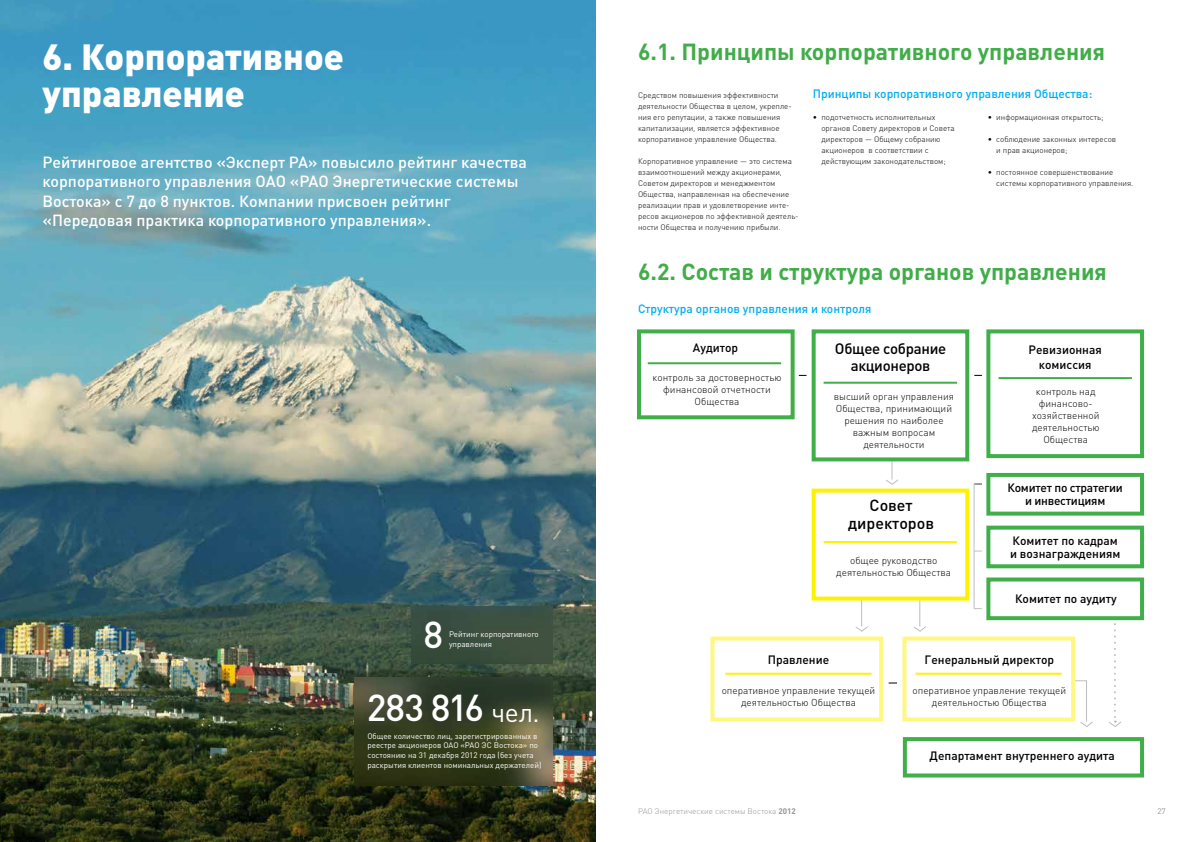
<style>
.page{position:relative;width:1191px;height:842px;background:#fff}
.page>*{position:absolute;margin:0;border:0;box-sizing:border-box;transform-origin:0 0}
.t1{font:500 37px "DIN Pro";letter-spacing:-.045em;color:#fff}
.t2{font:900 36px/37px "DIN Pro";color:#fff}
.t3{font:700 23px "DIN Pro";color:#41ad49}
.t4{font:500 16px/19.2px "DIN Pro";color:#fff}
.t5{font:500 16px/18px "DIN Pro";color:#000;text-align:center}
.t6{font:500 15px/17px "DIN Pro";letter-spacing:-.02em;color:#000;text-align:center}
.t7{font:500 12px/13px "DIN Pro";color:#000}
.t8{font:500 12px "DIN Pro";color:#00aeef}
.t9{font:500 12px/13px "DIN Pro";letter-spacing:-.02em;color:#000;text-align:center}
.t10{font:300 10px/12px "DIN Pro";color:#000;text-align:center}
.t11{font:300 8px/11px "DIN Pro";color:#000}
.t12{font:8px/9.6px "DIN Pro";color:#fff}
.t13{font:300 8px "DIN Pro";color:#939598}
.t14{font:8px "DIN Pro";color:#939598}
.s1{font-weight:400;font-size:26.4px}
.s2{font-weight:700}
</style>
<div class="page">
<img style="left:0;top:0;width:595px;height:842px">
<div style="left:412px;top:607px;width:141px;height:57px;background:#3a4f40"></div>
<svg style="left:354px;top:677px;width:199px;height:108px;background:#3d4328"></svg>
<div style="left:902px;top:636px;width:173px;height:85px;border:4px solid #fff780"></div>
<div style="left:710px;top:636px;width:173px;height:85px;border:4px solid #fff780"></div>
<div style="left:903px;top:737px;width:241px;height:40px;border:4px solid #40af49"></div>
<hr style="left:725px;top:673px;width:146px;height:2px;background:#fef200">
<hr style="left:915px;top:673px;width:146px;height:2px;background:#fef200">
<svg style="left:1107px;top:620px;width:15px;height:107px"></svg>
<svg style="left:1071px;top:680px;width:22px;height:47px"></svg>
<svg style="left:855px;top:601px;width:13px;height:31px"></svg>
<svg style="left:914px;top:601px;width:12px;height:31px"></svg>
<div style="left:811px;top:489px;width:158px;height:112px;border:4px solid #fef200"></div>
<div style="left:986px;top:473px;width:158px;height:43px;border:4px solid #40af49"></div>
<div style="left:986px;top:526px;width:158px;height:42px;border:4px solid #40af49"></div>
<div style="left:986px;top:577px;width:158px;height:43px;border:4px solid #40af49"></div>
<hr style="left:823px;top:541px;width:134px;height:2px;background:#fef200">
<svg style="left:884px;top:461px;width:15px;height:24px"></svg>
<hr style="left:973px;top:484px;width:1px;height:125px;background:#bcbec0">
<div style="left:637px;top:329px;width:157px;height:90px;border:4px solid #40af49"></div>
<div style="left:811px;top:329px;width:158px;height:132px;border:4px solid #40af49"></div>
<div style="left:986px;top:329px;width:158px;height:129px;border:4px solid #40af49"></div>
<hr style="left:647px;top:362px;width:134px;height:2px;background:#40af49">
<hr style="left:823px;top:382px;width:134px;height:2px;background:#40af49">
<hr style="left:998px;top:377px;width:133px;height:2px;background:#40af49">
<h2 class="t2" style="left:43px;top:37px;width:303px">6. Корпоративное управление</h2>
<h3 class="t4" style="left:43px;top:152px;width:486px">Рейтинговое агентство «Эксперт РА» повысило рейтинг качества корпоративного управления ОАО «РАО Энергетические системы Востока» с 7 до 8 пунктов. Компании присвоен рейтинг «Передовая практика корпоративного управления».</h3>
<h1 class="t1" style="left:423px;top:609px;width:21px">8</h1>
<p class="t12" style="left:449px;top:629px;width:91px">Рейтинг корпоративного</p>
<p class="t12" style="left:449px;top:638px;width:44px">управления</p>
<h1 class="t1" style="left:367px;top:682px;width:174px">283 816 <span class="s1">чел.</span></h1>
<p class="t12" style="left:367px;top:731px;width:175px">Общее количество лиц, зарегистрированных в реестре акционеров ОАО «РАО ЭС Востока» по состоянию на 31 декабря 2012 года (без учета раскрытия клиентов номинальных держателей)</p>
<h3 class="t3" style="left:638px;top:36px;width:468px">6.1. Принципы корпоративного управления</h3>
<p class="t11" style="left:638px;top:89px;width:155px">Средством повышения эффективности деятельности Общества в целом, укрепле&shy;ния его репутации, а также повышения капитализации, является эффективное корпоративное управление Общества.</p>
<p class="t11" style="left:638px;top:155px;width:162px">Корпоративное управление — это система взаимоотношений между акционерами, Советом директоров и менеджментом Общества, направленная на обеспечение реализации прав и удовлетворение инте&shy;ресов акционеров по эффективной деятель&shy;ности Общества и получению прибыли.</p>
<h3 class="t8" style="left:813px;top:85px;width:281px">Принципы корпоративного управления Общества:</h3>
<p class="t11" style="left:821px;top:111px;width:135px;text-indent:-9px">• подотчетность исполнительных органов Совету директоров и Совета директоров — Общему собранию акционеров в соответствии с действующим законодательством;</p>
<p class="t11" style="left:987px;top:111px;width:117px">• информационная открытость;</p>
<p class="t11" style="left:996px;top:133px;width:121px;text-indent:-9px">• соблюдение законных интересов и прав акционеров;</p>
<p class="t11" style="left:996px;top:166px;width:139px;text-indent:-9px">• постоянное совершенствование системы корпоративного управления.</p>
<h3 class="t3" style="left:638px;top:256px;width:470px">6.2. Состав и структура органов управления</h3>
<h3 class="t8" style="left:638px;top:301px;width:235px">Структура органов управления и контроля</h3>
<h3 class="t7" style="left:693px;top:341px;width:47px">Аудитор</h3>
<h3 class="t6" style="left:835px;top:340px;width:113px">Общее собрание акционеров</h3>
<h3 class="t7" style="left:1028px;top:342px;width:75px;line-height:15px;text-align:center">Ревизионная комиссия</h3>
<p class="t10" style="left:834px;top:389px;width:122px">высший орган управления<br>Общества, принимающий решения по наиболее важным вопросам деятельности</p>
<p class="t10" style="left:652px;top:371px;width:130px">контроль за достоверностью финансовой отчетности<br>Общества</p>
<p class="t10" style="left:1032px;top:385px;width:69px">контроль над финансово&shy;хозяйственной деятельностью<br>Общества</p>
<h3 class="t5" style="left:848px;top:495px;width:87px">Совет директоров</h3>
<p class="t10" style="left:836px;top:554px;width:116px">общее руководство деятельностью Общества</p>
<h3 class="t9" style="left:1007px;top:481px;width:117px">Комитет по стратегии и инвестициям</h3>
<h3 class="t7" style="left:1010px;top:534px;width:112px">Комитет по кадрам и вознаграждениям</h3>
<h3 class="t7" style="left:1015px;top:592px;width:103px">Комитет по аудиту</h3>
<h3 class="t7" style="left:768px;top:652px;width:63px">Правление</h3>
<p class="t10" style="left:721px;top:684px;width:155px">оперативное управление текущей деятельностью Общества</p>
<h3 class="t7" style="left:924px;top:652px;width:131px">Генеральный директор</h3>
<p class="t10" style="left:912px;top:684px;width:155px">оперативное управление текущей деятельностью Общества</p>
<h3 class="t7" style="left:929px;top:749px;width:187px">Департамент внутреннего аудита</h3>
<p class="t13" style="left:638px;top:805px;width:159px">РАО Энергетические системы Востока <span class="s2">2012</span></p>
<p class="t14" style="left:1157px;top:805px;width:10px">27</p>
</div>
